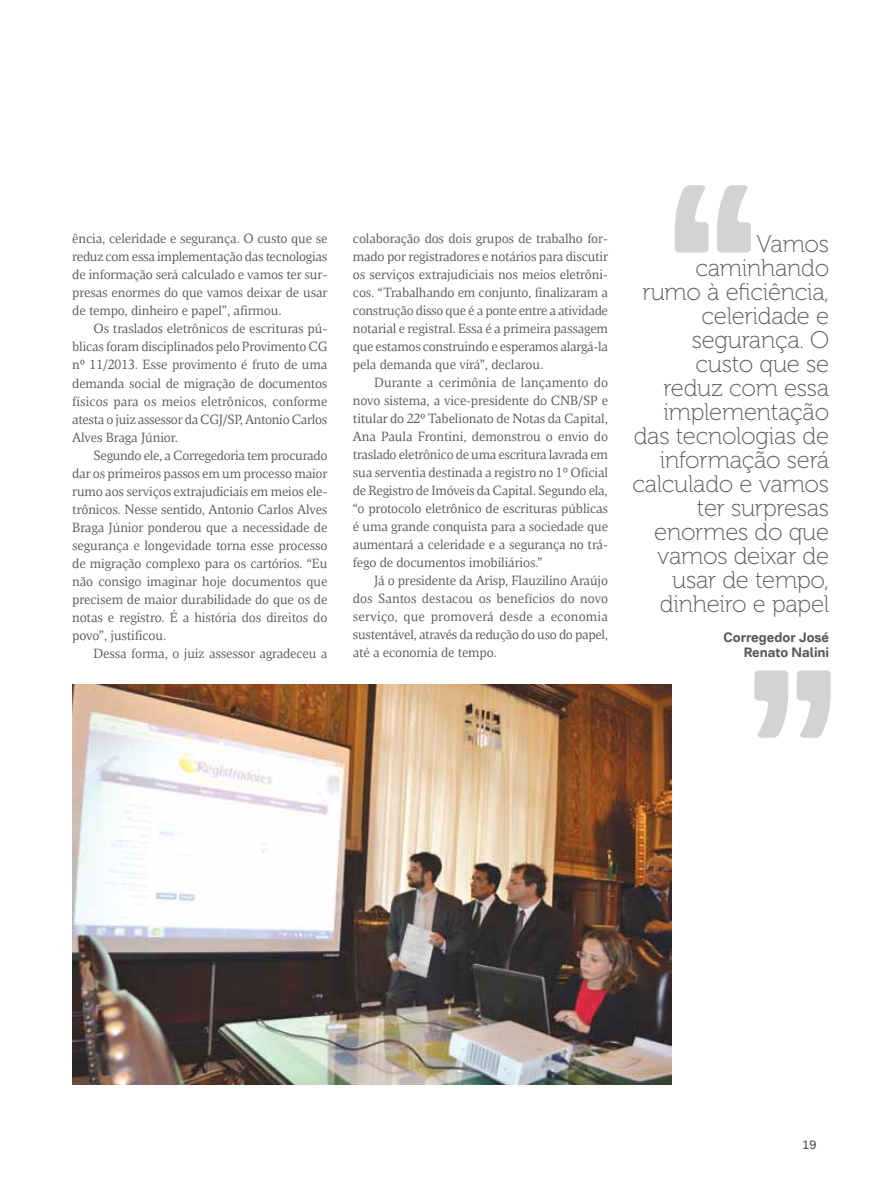
<style>
.page{position:relative;width:893px;height:1191px;background:#fff}
.page>*{position:absolute;margin:0;border:0;box-sizing:border-box;transform-origin:0 0}
.t1{font:252px "NII Sans";color:#d1d3d4;scale:1.2 1}
.t2{font:24px/24px "Museo 100";letter-spacing:-.01em;color:#58595b;text-align:right}
.t3{font:13.5px/18px "NII Serif";letter-spacing:-.01em;color:#58595b;text-align:justify}
.t4{font:700 13.5px/15px "NII Sans";color:#58595b;text-align:right}
.t5{font:12px "NII Sans";color:#58595b}
</style>
<div class="page">
<img style="left:72px;top:685px;width:600px;height:399px">
<p class="t3" style="left:72px;top:230px;width:257px">ência, celeridade e segurança. O custo que se reduz com essa implementação das tecnologias de informação será calculado e vamos ter sur&shy;presas enormes do que vamos deixar de usar de tempo, dinheiro e papel”, afirmou.</p>
<p class="t3" style="left:72px;top:320px;width:257px;text-indent:21px">Os traslados eletrônicos de escrituras pú&shy;blicas foram disciplinados pelo Provimento CG nº 11/2013. Esse provimento é fruto de uma demanda social de migração de documentos físicos para os meios eletrônicos, conforme atesta o juiz assessor da CGJ/SP, Antonio Carlos Alves Braga Júnior.</p>
<p class="t3" style="left:72px;top:446px;width:257px;text-indent:21px">Segundo ele, a Corregedoria tem procurado dar os primeiros passos em um processo maior rumo aos serviços extrajudiciais em meios ele&shy;trônicos. Nesse sentido, Antonio Carlos Alves Braga Júnior ponderou que a necessidade de segurança e longevidade torna esse processo de migração complexo para os cartórios. “Eu não consigo imaginar hoje documentos que precisem de maior durabilidade do que os de notas e registro. É a história dos direitos do povo”, justificou.</p>
<p class="t3" style="left:94px;top:644px;width:235px">Dessa forma, o juiz assessor agradeceu a</p>
<p class="t3" style="left:353px;top:230px;width:257px">colaboração dos dois grupos de trabalho for&shy;mado por registradores e notários para discutir os serviços extrajudiciais nos meios eletrôni&shy;cos. “Trabalhando em conjunto, finalizaram a construção disso que é a ponte entre a atividade notarial e registral. Essa é a primeira passagem que estamos construindo e esperamos alargá-la pela demanda que virá”, declarou.</p>
<p class="t3" style="left:353px;top:374px;width:257px;text-indent:21px">Durante a cerimônia de lançamento do novo sistema, a vice-presidente do CNB/SP e titular do 22º Tabelionato de Notas da Capital, Ana Paula Frontini, demonstrou o envio do traslado eletrônico de uma escritura lavrada em sua serventia destinada a registro no 1º Oficial de Registro de Imóveis da Capital. Segundo ela, “o protocolo eletrônico de escrituras públicas é uma grande conquista para a sociedade que aumentará a celeridade e a segurança no trá&shy;fego de documentos imobiliários.”</p>
<p class="t3" style="left:353px;top:572px;width:257px;text-indent:21px">Já o presidente da Arisp, Flauzilino Araújo dos Santos destacou os benefícios do novo serviço, que promoverá desde a economia sustentável, através da redução do uso do papel, até a economia de tempo.</p>
<h1 class="t1" style="left:764px;top:469px;width:87px;rotate:-180deg">,,</h1>
<h2 class="t2" style="left:632px;top:232px;width:198px">Vamos caminhando rumo à eficiência, celeridade e segurança. O custo que se reduz com essa implementação das tecnologias de informação será calculado e vamos ter surpresas enormes do que vamos deixar de usar de tempo, dinheiro e papel</h2>
<p class="t4" style="left:723px;top:629px;width:107px">Corregedor José<br>Renato Nalini</p>
<h1 class="t1" style="left:741px;top:454px;width:87px">,,</h1>
<p class="t5" style="left:802px;top:1136px;width:15px">19</p>
</div>
